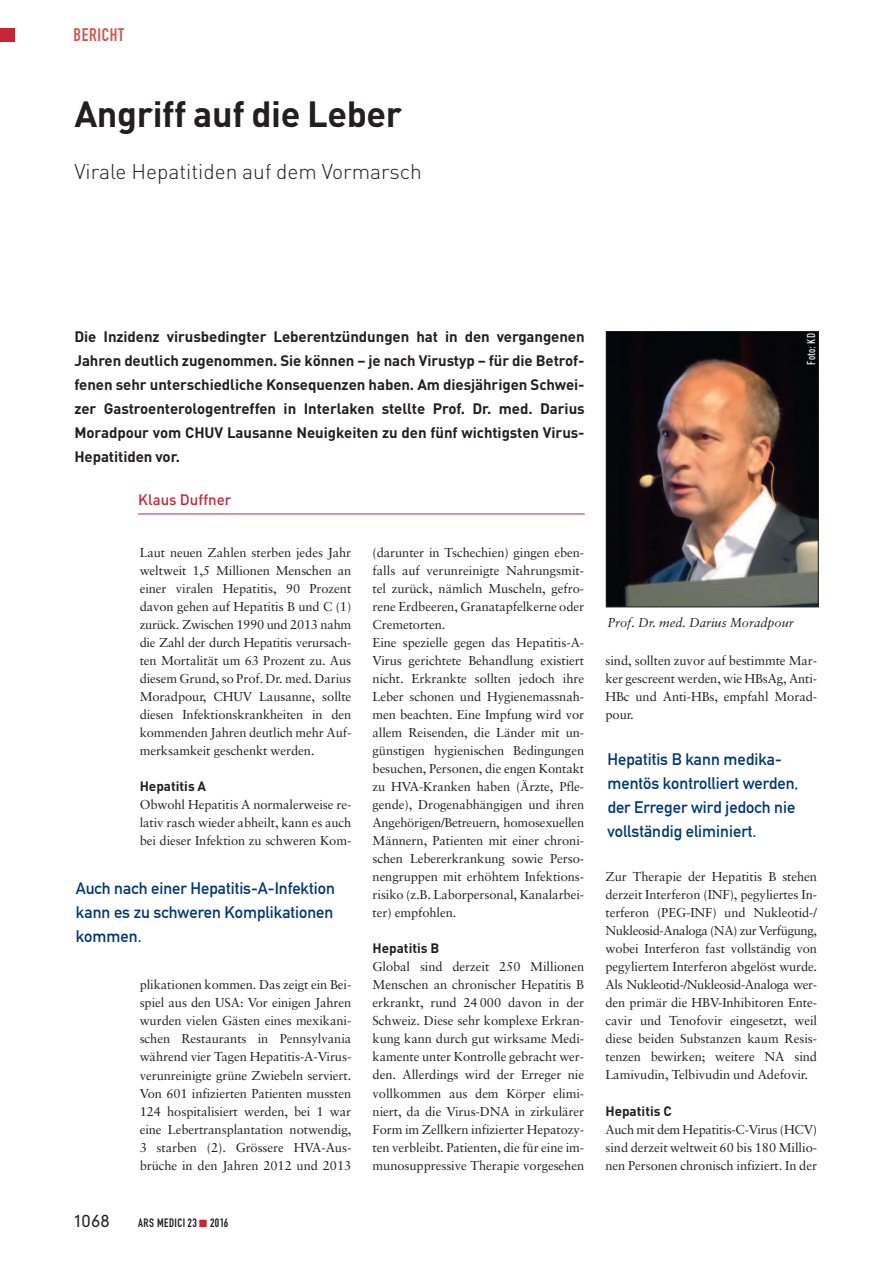
<style>
.page{position:relative;width:893px;height:1263px;background:#fff}
.page>*{position:absolute;margin:0;border:0;box-sizing:border-box;transform-origin:0 0}
.t1{font:700 36px "DIN";letter-spacing:-.01em;color:#231f20}
.t2{font:300 21px "DIN";color:#231f20}
.t3{font:18px "DIN Engschrift";letter-spacing:.035em;color:#d1574e}
.t4{font:16.5px/24px "DIN Mittelschrift";color:#013874;text-align:justify}
.t5{font:300 16.5px "DIN Neuzeit Grotesk";color:#231f20}
.t6{font:700 15px/24px "DIN";letter-spacing:-.005em;color:#231f20;text-align:justify}
.t7{font:500 15px "DIN";color:#c82434}
.t8{font:700 13.5px "DIN";color:#231f20}
.t9{font:12.9px/18px "Sabon";letter-spacing:-.005em;color:#231f20;text-align:justify}
.t10{font:italic 12.9px "Sabon";letter-spacing:-.005em;color:#231f20}
.t11{font:12px "DIN Engschrift";letter-spacing:.035em;color:#231f20}
.t12{font:500 11.25px "DIN Cond";letter-spacing:.015em;color:#fff}
.s1{color:#c82434}
</style>
<div class="page">
<div style="left:0;top:28px;width:15px;height:14px;background:#c82434"></div>
<hr style="left:138px;top:514px;width:447px;height:1px;background:#c82434">
<img style="left:608px;top:333px;width:209px;height:272px">
<div style="left:606px;top:331px;width:213px;height:276px;border:1px solid #231f20"></div>
<h3 class="t3" style="left:73px;top:28px;width:52px">BERICHT</h3>
<h1 class="t1" style="left:74px;top:93px;width:329px">Angriff auf die Leber</h1>
<h2 class="t2" style="left:74px;top:160px;width:349px">Virale Hepatitiden auf dem Vormarsch</h2>
<p class="t6" style="left:74px;top:324px;width:512px">Die Inzidenz virusbedingter Leberentzündungen hat in den vergangenen Jahren deutlich zugenommen. Sie können – je nach Virustyp – für die Betrof&shy;fenen sehr unterschiedliche Konsequenzen haben. Am diesjährigen Schwei&shy;zer Gastroenterologentreffen in Interlaken stellte Prof. Dr. med. Darius Moradpour vom CHUV Lausanne Neuigkeiten zu den fünf wichtigsten Virus-Hepatitiden vor.</p>
<p class="t7" style="left:138px;top:491px;width:95px">Klaus Duffner</p>
<p class="t9" style="left:140px;top:545px;width:213px">Laut neuen Zahlen sterben jedes Jahr weltweit 1,5 Millionen Menschen an einer viralen Hepatitis, 90 Prozent davon gehen auf Hepatitis B und C (1) zurück. Zwischen 1990 und 2013 nahm die Zahl der durch Hepatitis verursach&shy;ten Mortalität um 63 Prozent zu. Aus diesem Grund, so Prof. Dr. med. Darius Moradpour, CHUV Lausanne, sollte diesen Infektionskrankheiten in den kommenden Jahren deutlich mehr Auf&shy;merksamkeit geschenkt werden.</p>
<p class="t8" style="left:140px;top:779px;width:68px">Hepatitis A</p>
<p class="t9" style="left:140px;top:797px;width:213px">Obwohl Hepatitis A normalerweise re&shy;lativ rasch wieder abheilt, kann es auch bei dieser Infektion zu schweren Kom-</p>
<p class="t4" style="left:76px;top:878px;width:260px">Auch nach einer Hepatitis-A-Infektion kann es zu schweren Komplikationen kommen.</p>
<p class="t9" style="left:140px;top:977px;width:213px">plikationen kommen. Das zeigt ein Bei&shy;spiel aus den USA: Vor einigen Jahren wurden vielen Gästen eines mexikani&shy;schen Restaurants in Pennsylvania während vier Tagen Hepatitis-A-Virus&shy;verunreinigte grüne Zwiebeln serviert.<br>Von 601 infizierten Patienten mussten 124 hospitalisiert werden, bei 1 war eine Lebertransplantation notwendig, 3 starben (2). Grössere HVA-Aus&shy;brüche in den Jahren 2012 und 2013</p>
<p class="t5" style="left:74px;top:1214px;width:36px">1068</p>
<p class="t11" style="left:138px;top:1218px;width:92px">ARS MEDICI23 <span class="s1">■</span> 2016</p>
<p class="t9" style="left:373px;top:545px;width:213px;text-align:left">(darunter in Tschechien) gingen eben&shy;falls auf verunreinigte Nahrungsmit&shy;tel zurück, nämlich Muscheln, gefro&shy;rene Erdbeeren, Granatapfelkerne oder Cremetorten.<br>Eine spezielle gegen das Hepatitis-A-Virus gerichtete Behandlung existiert nicht. Erkrankte sollten jedoch ihre Leber schonen und Hygienemassnah&shy;men beachten. Eine Impfung wird vor allem Reisenden, die Länder mit un&shy;günstigen hygienischen Bedingungen besuchen, Personen, die engen Kontakt zu HVA-Kranken haben (Ärzte, Pfle&shy;gende), Drogenabhängigen und ihren Angehörigen/Betreuern, homosexuellen Männern, Patienten mit einer chroni&shy;schen Lebererkrankung sowie Perso&shy;nengruppen mit erhöhtem Infektions&shy;risiko (z.B. Laborpersonal, Kanalarbei&shy;ter) empfohlen.</p>
<p class="t8" style="left:373px;top:941px;width:68px">Hepatitis B</p>
<p class="t9" style="left:373px;top:959px;width:213px">Global sind derzeit 250 Millionen Menschen an chronischer Hepatitis B erkrankt, rund 24 000 davon in der Schweiz. Diese sehr komplexe Erkran&shy;kung kann durch gut wirksame Medi&shy;kamente unter Kontrolle gebracht wer&shy;den. Allerdings wird der Erreger nie vollkommen aus dem Körper elimi&shy;niert, da die Virus-DNA in zirkulärer Form im Zellkern infizierter Hepatozy&shy;ten verbleibt. Patienten, die für eine im&shy;munosuppressive Therapie vorgesehen</p>
<p class="t12" style="left:807px;top:364px;width:33px;rotate:-90deg">Foto: KD</p>
<p class="t10" style="left:607px;top:617px;width:188px">Prof. Dr. med. Darius Moradpour</p>
<p class="t9" style="left:605px;top:653px;width:213px">sind, sollten zuvor auf bestimmte Mar&shy;ker gescreent werden, wie HBsAg, Anti-HBc und Anti-HBs, empfahl Morad&shy;pour.</p>
<p class="t4" style="left:607px;top:749px;width:193px;text-align:left">Hepatitis B kann medika&shy;mentös kontrolliert werden, der Erreger wird jedoch nie vollständig eliminiert.</p>
<p class="t9" style="left:605px;top:869px;width:213px">Zur Therapie der Hepatitis B stehen derzeit Interferon (INF), pegyliertes In&shy;terferon (PEG-INF) und Nukleotid-/ Nukleosid-Analoga (NA) zur Verfügung, wobei Interferon fast vollständig von pegyliertem Interferon abgelöst wurde.<br>Als Nukleotid-/Nukleosid-Analoga wer&shy;den primär die HBV-Inhibitoren Ente&shy;cavir und Tenofovir eingesetzt, weil diese beiden Substanzen kaum Resis&shy;tenzen bewirken; weitere NA sind Lamivudin, Telbivudin und Adefovir.</p>
<p class="t8" style="left:605px;top:1103px;width:68px">Hepatitis C</p>
<p class="t9" style="left:605px;top:1121px;width:213px">Auch mit dem Hepatitis-C-Virus (HCV) sind derzeit weltweit 60 bis 180 Millio&shy;nen Personen chronisch infiziert. In der</p>
</div>
